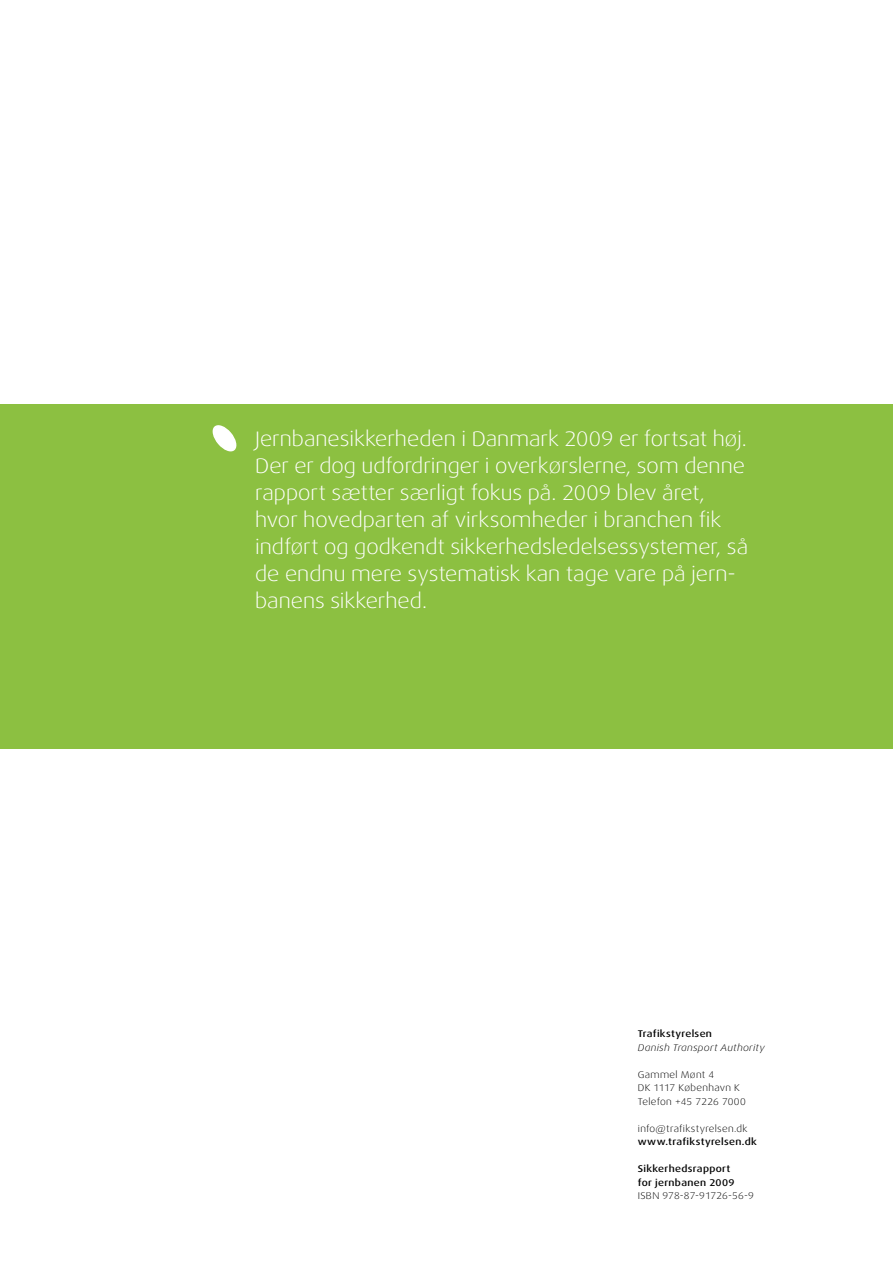
<style>
.page{position:relative;width:893px;height:1263px;background:#fff}
.page>*{position:absolute;margin:0;border:0;box-sizing:border-box;transform-origin:0 0}
.t1{font:300 21px/27px "Dax Wide";color:#fff}
.t2{font:300 9.75px/13.5px "Dax Wide";letter-spacing:.03em;color:#000}
.t3{font:500 9.75px/13.5px "Dax Wide";letter-spacing:.035em;color:#000}
.t4{font:italic 300 9.75px "Dax Wide";letter-spacing:.03em;color:#000}
</style>
<div class="page">
<div style="left:0;top:404px;width:893px;height:344px;background:#8cc041"></div>
<svg style="left:212px;top:425px;width:25px;height:27px"></svg>
<p class="t1" style="left:255px;top:426px;width:494px">Jernbanesikkerheden i Danmark 2009 er fortsat høj.<br>Der er dog udfordringer i overkørslerne, som denne rapport sætter særligt fokus på. 2009 blev året, hvor hovedparten af virksomheder i branchen fik indført og godkendt sikkerhedsledelsessystemer, så de endnu mere systematisk kan tage vare på jern&shy;banens sikkerhed.</p>
<p class="t3" style="left:638px;top:1027px;width:76px">Trafikstyrelsen</p>
<p class="t4" style="left:638px;top:1042px;width:128px">Danish Transport Authority</p>
<p class="t2" style="left:638px;top:1068px;width:109px">Gammel Mønt 4<br>DK 1117 København K<br>Telefon +45 7226 7000</p>
<p class="t2" style="left:638px;top:1122px;width:111px">info@trafikstyrelsen.dk</p>
<p class="t3" style="left:638px;top:1135px;width:121px">www.trafikstyrelsen.dk</p>
<p class="t3" style="left:638px;top:1162px;width:98px">Sikkerhedsrapport for jernbanen 2009</p>
<p class="t2" style="left:638px;top:1189px;width:118px">ISBN 978-87-91726-56-9</p>
</div>
